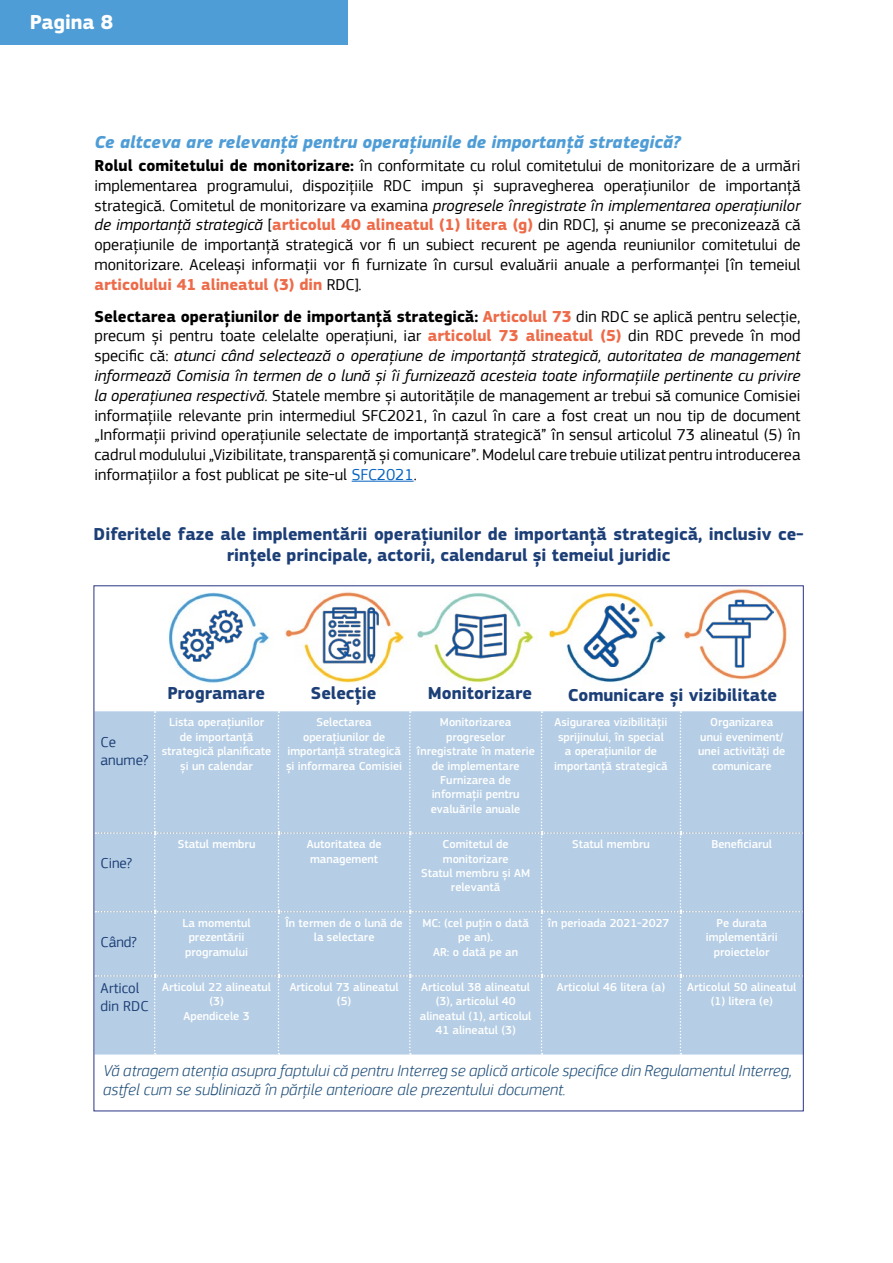
<style>
.page{position:relative;width:893px;height:1263px;background:#fff}
.page>*{position:absolute;margin:0;border:0;box-sizing:border-box;transform-origin:0 0}
.t1{font:700 21px "EC Square Sans Pro";color:#fff}
.t2{font:700 18px/21.6px "EC Square Sans Pro";color:#1d3f77;text-align:center}
.t3{font:italic 700 18px "EC Square Sans Pro";color:#4f9dd6}
.t4{font:16.5px/19.8px "EC Square Sans Pro";color:#000;text-align:justify}
.t5{font:italic 300 16.5px/19.8px "EC Square Sans Pro";color:#1f4e79}
.t6{font:15px/18px "EC Square Sans Pro";color:#1d3f77}
.t7{font:500 12px/14.4px "EC Square Sans Pro";color:#fff;text-align:center}
.s1{font-weight:700}
.s2{font-style:italic}
.s3{font-weight:700;color:#ed6b49}
.s4{color:#0563c1}
</style>
<div class="page">
<div style="left:0;top:0;width:347px;height:45px;background:#4f9dd6"></div>
<hr style="left:352px;top:481px;width:62px;height:1px;background:#0563c1">
<div style="left:96px;top:711px;width:706px;height:343px;background:#b6cee5"></div>
<img style="left:168px;top:588px;width:619px;height:96px">
<img style="left:178px;top:598px;width:68px;height:74px">
<img style="left:320px;top:601px;width:58px;height:68px">
<img style="left:444px;top:599px;width:64px;height:70px">
<img style="left:580px;top:604px;width:62px;height:62px">
<img style="left:705px;top:595px;width:68px;height:74px">
<p class="t1" style="left:30px;top:9px;width:85px">Pagina 8</p>
<p class="t3" style="left:95px;top:131px;width:588px">Ce altceva are relevanță pentru operațiunile de importanță strategică?</p>
<p class="t4" style="left:95px;top:156px;width:707px"><span class="s1">Rolul comitetului de monitorizare:</span> în conformitate cu rolul comitetului de monitorizare de a urmări implementarea programului, dispozițiile RDC impun și supravegherea operațiunilor de importanță strategică. Comitetul de monitorizare va examina <span class="s2">progresele înregistrate în implementarea operațiunilor de importanță strategică</span> [<span class="s3">articolul 40 alineatul (1) litera (g)</span> din RDC], și anume se preconizează că operațiunile de importanță strategică vor fi un subiect recurent pe agenda reuniunilor comitetului de monitorizare. Aceleași informații vor fi furnizate în cursul evaluării anuale a performanței [în temeiul <span class="s3">articolului 41 alineatul (3) din</span> RDC].</p>
<p class="t4" style="left:95px;top:306px;width:707px"><span class="s1">Selectarea operațiunilor de importanță strategică:</span> <span class="s3">Articolul 73</span> din RDC se aplică pentru selecție, precum și pentru toate celelalte operațiuni, iar <span class="s3">articolul 73 alineatul (5)</span> din RDC prevede în mod specific că: <span class="s2">atunci când selectează o operațiune de importanță strategică, autoritatea de management informează Comisia în termen de o lună și îi furnizează acesteia toate informațiile pertinente cu privire la operațiunea respectivă.</span> Statele membre și autoritățile de management ar trebui să comunice Comisiei informațiile relevante prin intermediul SFC2021, în cazul în care a fost creat un nou tip de document „Informații privind operațiunile selectate de importanță strategică” în sensul articolul 73 alineatul (5) în cadrul modulului „Vizibilitate, transparență și comunicare”. Modelul care trebuie utilizat pentru introducerea informațiilor a fost publicat pe site-ul <span class="s4">SFC2021</span>.</p>
<p class="t2" style="left:94px;top:523px;width:712px">Diferitele faze ale implementării operațiunilor de importanță strategică, inclusiv ce&shy;rințele principale, actorii, calendarul și temeiul juridic</p>
<p class="t6" style="left:101px;top:733px;width:49px">Ce anume?</p>
<p class="t6" style="left:101px;top:854px;width:33px">Cine?</p>
<p class="t6" style="left:101px;top:933px;width:38px">Când?</p>
<p class="t2" style="left:167px;top:682px;width:99px">Programare</p>
<p class="t2" style="left:311px;top:682px;width:67px">Selecție</p>
<p class="t2" style="left:428px;top:682px;width:106px">Monitorizare</p>
<p class="t2" style="left:568px;top:685px;width:211px">Comunicare și vizibilitate</p>
<p class="t7" style="left:162px;top:715px;width:111px">Lista operațiunilor de importanță strategică planificate și un calendar</p>
<p class="t7" style="left:286px;top:715px;width:118px">Selectarea operațiunilor de importanță strategică și informarea Comisiei</p>
<p class="t7" style="left:416px;top:715px;width:120px">Monitorizarea progreselor înregistrate în materie de implementare<br>Furnizarea de informații pentru evaluările anuale</p>
<p class="t7" style="left:554px;top:715px;width:115px">Asigurarea vizibilității sprijinului, în special a operațiunilor de importanță strategică</p>
<p class="t7" style="left:698px;top:715px;width:89px">Organizarea unui eveniment/ unei activități de comunicare</p>
<p class="t7" style="left:178px;top:837px;width:79px">Statul membru</p>
<p class="t7" style="left:307px;top:837px;width:76px;text-align:left">Autoritatea de management</p>
<p class="t7" style="left:421px;top:837px;width:110px">Comitetul de monitorizare<br>Statul membru și AM relevantă</p>
<p class="t7" style="left:572px;top:837px;width:79px">Statul membru</p>
<p class="t7" style="left:711px;top:837px;width:62px">Beneficiarul</p>
<p class="t7" style="left:182px;top:916px;width:70px">La momentul prezentării programului</p>
<p class="t7" style="left:286px;top:916px;width:119px">În termen de o lună de la selectare</p>
<p class="t7" style="left:422px;top:916px;width:108px">MC: (cel puțin o dată pe an).<br>AR: o dată pe an</p>
<p class="t7" style="left:547px;top:916px;width:123px">în perioada 2021-2027</p>
<p class="t7" style="left:706px;top:916px;width:73px">Pe durata implementării proiectelor</p>
<p class="t6" style="left:101px;top:979px;width:49px">Articol din RDC</p>
<p class="t7" style="left:162px;top:980px;width:110px">Articolul 22 alineatul (3)<br>Apendicele 3</p>
<p class="t7" style="left:290px;top:980px;width:110px">Articolul 73 alineatul (5)</p>
<p class="t7" style="left:420px;top:980px;width:113px">Articolul 38 alineatul (3), articolul 40 alineatul (1), articolul<br>41 alineatul (3)</p>
<p class="t7" style="left:557px;top:980px;width:110px">Articolul 46 litera (a)</p>
<p class="t7" style="left:687px;top:980px;width:110px">Articolul 50 alineatul (1) litera (e)</p>
<p class="t5" style="left:103px;top:1060px;width:690px">Vă atragem atenția asupra faptului că pentru Interreg se aplică articole specifice din Regulamentul Interreg, astfel cum se subliniază în părțile anterioare ale prezentului document.</p>
</div>
